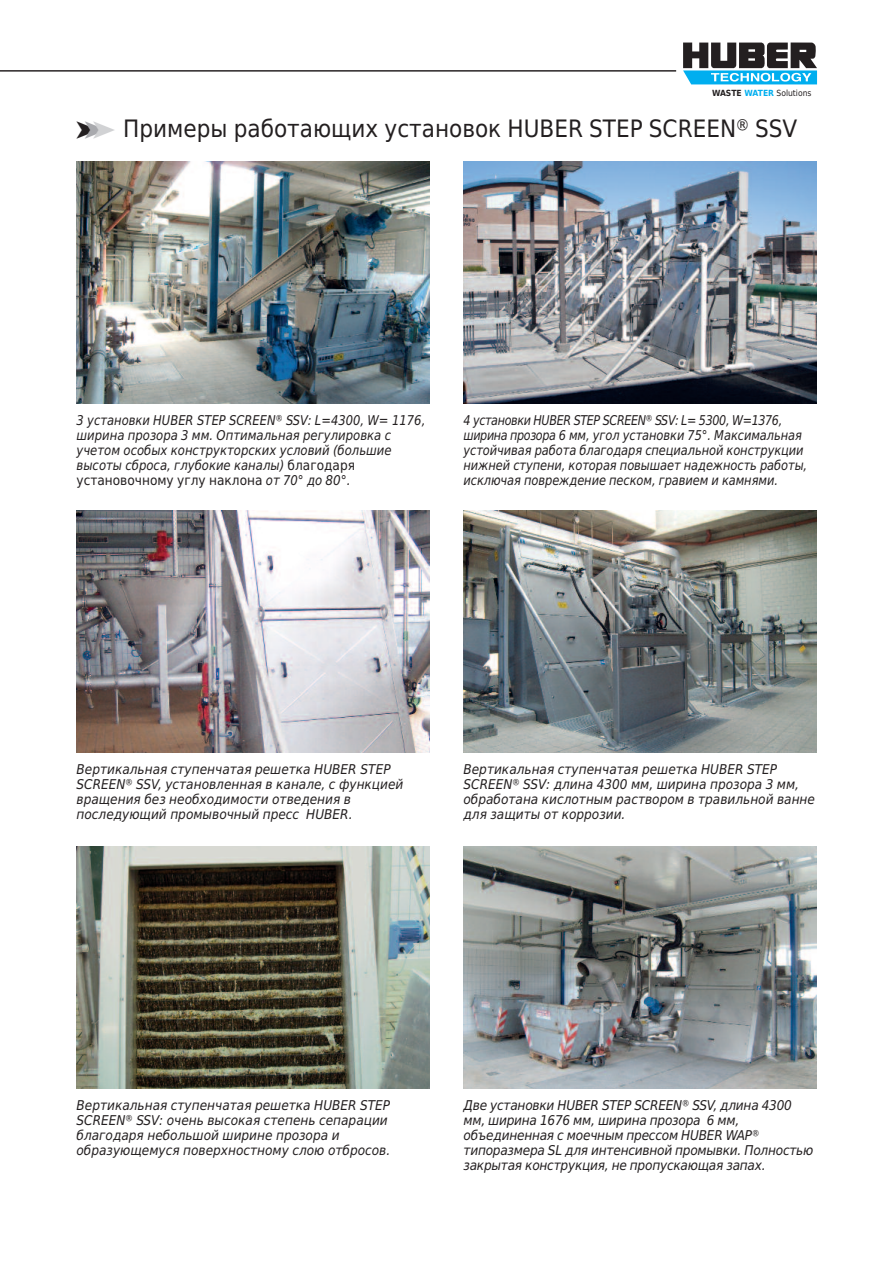
<style>
.page{position:relative;width:893px;height:1263px;background:#fff}
.page>*{position:absolute;margin:0;border:0;box-sizing:border-box;transform-origin:0 0}
.t1{font:24px "Huber Tec";color:#231f20}
.t2{font:italic 13.5px/15px "Huber Tec";color:#231f20}
.t3{font:italic 13.5px/15px "Huber Tec";color:#231f20;scale:.92 1}
.t4{font:italic 13.5px/15px "Huber Tec";color:#231f20;scale:.95 1}
.t5{font:8.55px "Huber Tec";color:#231f20}
.s1{font-weight:700}
.s2{font-weight:700;color:#00aeef}
.s3{color:#a8a9ad}
.s4{color:#d1d2d4}
.s5{font-style:normal}
</style>
<div class="page">
<svg style="left:683px;top:43px;width:134px;height:41px"></svg>
<hr style="left:0;top:71px;width:676px;height:1px;background:#231f20">
<img style="left:77px;top:162px;width:352px;height:242px">
<img style="left:463px;top:162px;width:353px;height:242px">
<img style="left:77px;top:510px;width:352px;height:243px">
<img style="left:463px;top:510px;width:353px;height:243px">
<img style="left:77px;top:846px;width:352px;height:243px">
<img style="left:463px;top:846px;width:353px;height:243px">
<p class="t5" style="left:712px;top:86px;width:101px"><span class="s1">WASTE</span> <span class="s2">WATER</span> Solutions</p>
<h1 class="t1" style="left:77px;top:115px;width:722px">➤<span class="s3">➤</span><span class="s4">➤</span> Примеры работающих установок HUBER STEP SCREEN® SSV</h1>
<p class="t4" style="left:77px;top:413px;width:369px">3 установки HUBER STEP SCREEN® SSV: L=4300, W= 1176, ширина прозора 3 мм. Оптимальная регулировка с учетом особых конструкторских условий (большие высоты сброса, глубокие каналы) <span class="s5">благодаря установочному углу наклона</span> от 70° до 80°.</p>
<p class="t3" style="left:463px;top:413px;width:375px">4 установки HUBER STEP SCREEN® SSV: L= 5300, W=1376, ширина прозора 6 мм, угол установки 75°. Максимальная устойчивая работа благодаря специальной конструкции нижней ступени, которая повышает надежность работы, исключая повреждение песком, гравием и камнями.</p>
<p class="t2" style="left:77px;top:761px;width:328px">Вертикальная ступенчатая решетка HUBER STEP SCREEN® SSV, установленная в канале, с функцией вращения без необходимости отведения в последующий промывочный пресс HUBER.</p>
<p class="t2" style="left:463px;top:761px;width:353px">Вертикальная ступенчатая решетка HUBER STEP SCREEN® SSV: длина 4300 мм, ширина прозора 3 мм, обработана кислотным раствором в травильной ванне для защиты от коррозии.</p>
<p class="t2" style="left:77px;top:1097px;width:315px">Вертикальная ступенчатая решетка HUBER STEP SCREEN® SSV: очень высокая степень сепарации благодаря небольшой ширине прозора и образующемуся поверхностному слою отбросов.</p>
<p class="t2" style="left:463px;top:1097px;width:351px">Две установки HUBER STEP SCREEN® SSV, длина 4300 мм, ширина 1676 мм, ширина прозора 6 мм, объединенная с моечным прессом HUBER WAP® типоразмера SL для интенсивной промывки. Полностью закрытая конструкция, не пропускающая запах.</p>
</div>
